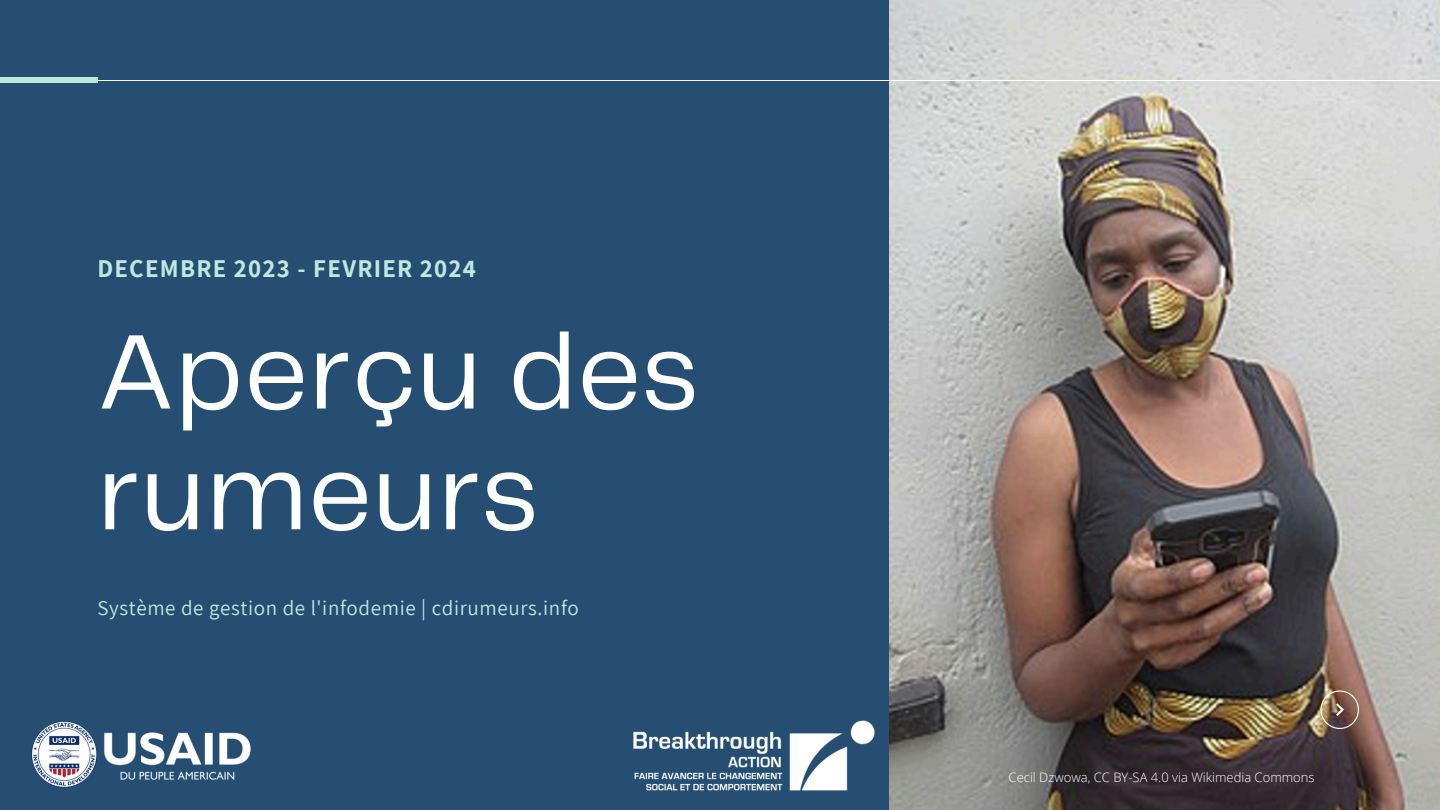
<style>
.page{position:relative;width:1440px;height:810px;background:#254e72}
.page>*{position:absolute;margin:0;border:0;box-sizing:border-box;transform-origin:0 0}
.t1{font:110px/120.8px "Telegraf";letter-spacing:.01em;color:#feffff}
.t2{font:700 25px "Assistant";letter-spacing:.05em;color:#c0e8df}
.t3{font:21px "Assistant";letter-spacing:.03em;color:#c0e8df}
.t4{font:300 13px "Open Sans";color:#fff}
</style>
<div class="page">
<img style="left:890px;top:0;width:550px;height:810px">
<hr style="left:0;top:80px;width:1440px;height:1px;background:#feffff">
<div style="left:0;top:77px;width:97px;height:6px;background:#c0e8df"></div>
<svg style="left:1320px;top:690px;width:39px;height:39px;background:#8c7060"></svg>
<img style="left:31px;top:721px;width:220px;height:67px">
<img style="left:633px;top:720px;width:242px;height:71px">
<h2 class="t2" style="left:97px;top:251px;width:380px">DECEMBRE 2023 - FEVRIER 2024</h2>
<h1 class="t1" style="left:97px;top:317px;width:603px">Aperçu des rumeurs</h1>
<h3 class="t3" style="left:97px;top:594px;width:483px">Système de gestion de l'infodemie | cdirumeurs.info</h3>
<p class="t4" style="left:1009px;top:768px;width:307px">Cecil Dzwowa, CC BY-SA 4.0 via Wikimedia Commons</p>
</div>
